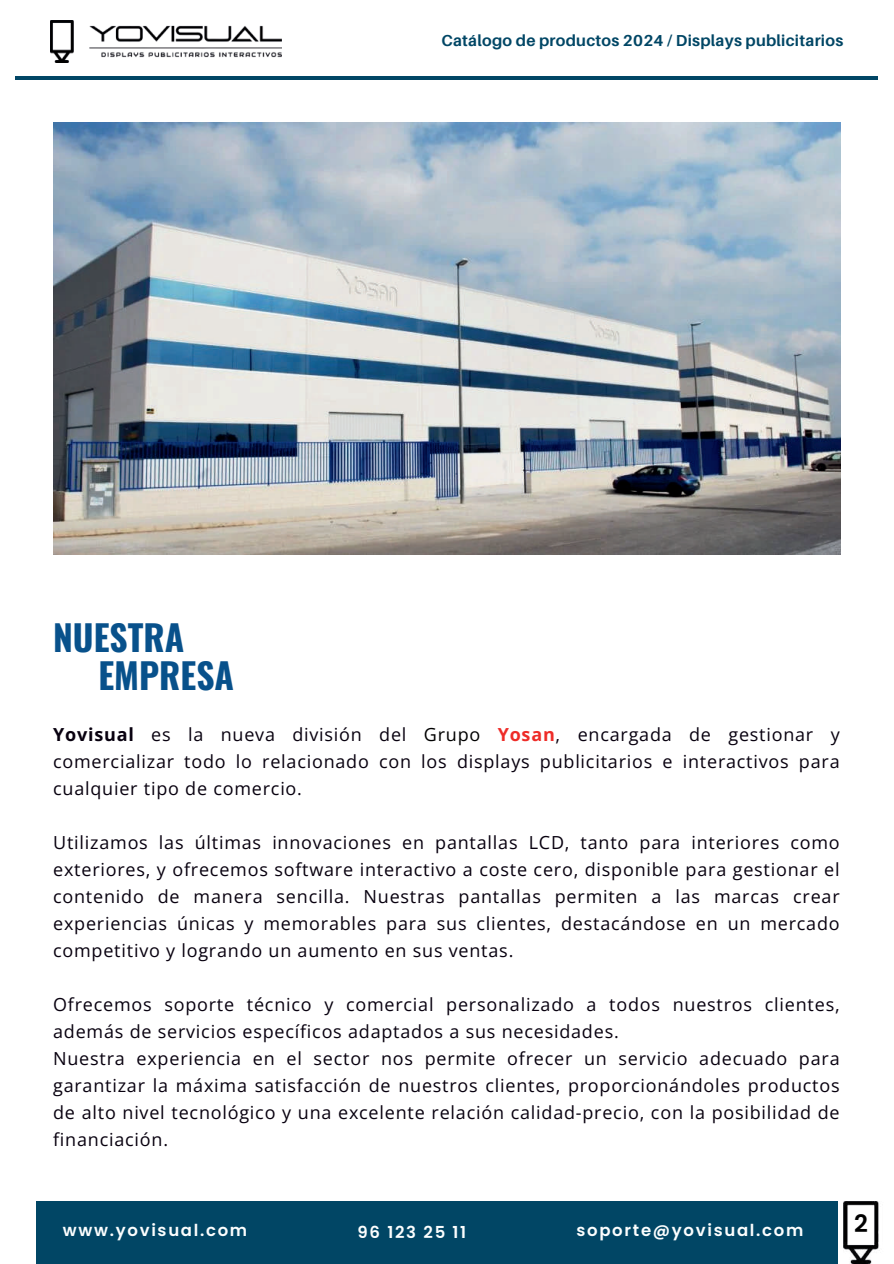
<style>
.page{position:relative;width:894px;height:1264px;background:#fff}
.page>*{position:absolute;margin:0;border:0;box-sizing:border-box;transform-origin:0 0}
.t1{font:700 35.4px/38.5px "Oswald";color:#08518b}
.t2{font:600 24px "Poppins";color:#000}
.t3{font:18px/27px "Open Sans";letter-spacing:.045em;color:#08000f;text-align:justify}
.t4{font:600 16.5px "Poppins";letter-spacing:.105em;color:#fcfefe}
.t5{font:700 15.9px "Aileron";letter-spacing:.015em;color:#014665}
.s1{font-weight:700}
.s2{color:#000}
.s3{font-weight:700;color:#ee2c28}
</style>
<div class="page">
<img style="left:50px;top:21px;width:231px;height:42px">
<hr style="left:15px;top:76px;width:862px;height:4px;background:#014665">
<div style="left:36px;top:1201px;width:801px;height:62px;background:#014665"></div>
<img style="left:843px;top:1201px;width:36px;height:62px">
<img style="left:53px;top:122px;width:786px;height:432px">
<p class="t5" style="left:441px;top:32px;width:403px">Catálogo de productos 2024 / Displays publicitarios</p>
<h1 class="t1" style="left:98px;top:620px;width:137px;text-indent:-45px">NUESTRA<br>EMPRESA</h1>
<p class="t3" style="left:53px;top:720px;width:787px"><span class="s1">Yovisual</span> es la nueva división del <span class="s2">Grupo</span> <span class="s3">Yosan</span>, encargada de gestionar y comercializar todo lo relacionado con los displays publicitarios e interactivos para cualquier tipo de comercio.</p>
<p class="t3" style="left:53px;top:828px;width:787px">Utilizamos las últimas innovaciones en pantallas LCD, tanto para interiores como exteriores, y ofrecemos software interactivo a coste cero, disponible para gestionar el contenido de manera sencilla. Nuestras pantallas permiten a las marcas crear experiencias únicas y memorables para sus clientes, destacándose en un mercado competitivo y logrando un aumento en sus ventas.</p>
<p class="t3" style="left:53px;top:990px;width:787px;text-align:left">Ofrecemos soporte técnico y comercial personalizado a todos nuestros clientes, además de servicios específicos adaptados a sus necesidades.<br>Nuestra experiencia en el sector nos permite ofrecer un servicio adecuado para garantizar la máxima satisfacción de nuestros clientes, proporcionándoles productos de alto nivel tecnológico y una excelente relación calidad-precio, con la posibilidad de financiación.</p>
<p class="t4" style="left:63px;top:1220px;width:186px">www.yovisual.com</p>
<p class="t4" style="left:357px;top:1222px;width:110px">96 123 25 11</p>
<p class="t4" style="left:576px;top:1220px;width:228px">soporte@yovisual.com</p>
<h2 class="t2" style="left:853px;top:1209px;width:15px">2</h2>
</div>
